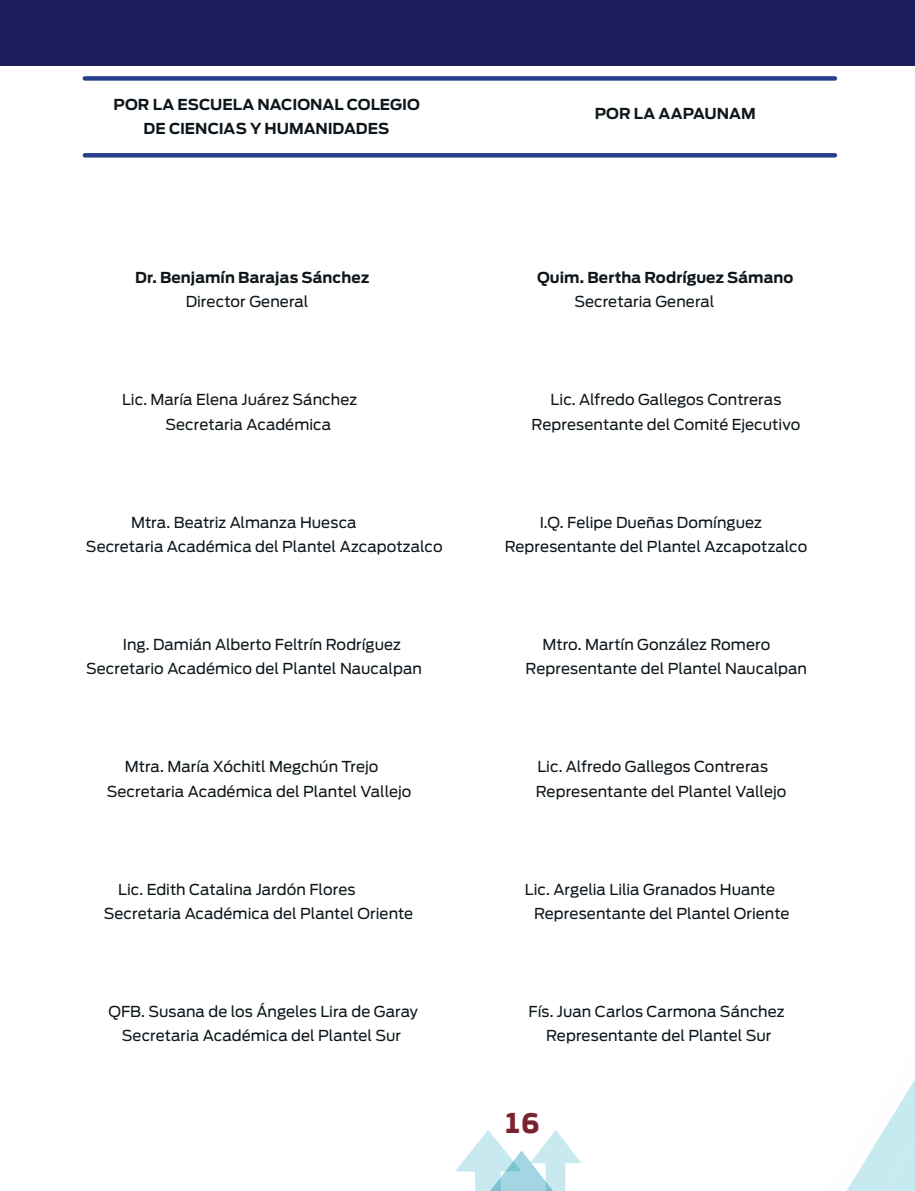
<style>
.page{position:relative;width:915px;height:1191px;background:#fff}
.page>*{position:absolute;margin:0;border:0;box-sizing:border-box;transform-origin:0 0}
.t1{font:700 30px "PF Square Sans Pro";color:#7a2330}
.t2{font:15px "Antenna";color:#0e161b}
.t3{font:700 15px/24px "Antenna";color:#0e161b;text-align:center}
</style>
<div class="page">
<svg style="left:455px;top:1130px;width:126px;height:61px"></svg>
<div style="left:0;top:0;width:914px;height:66px;background:#1e1d5c"></div>
<svg style="left:861px;top:1081px;width:53px;height:110px"></svg>
<div style="left:85px;top:153px;width:749px;height:5px;background:#253f8e"></div>
<div style="left:85px;top:76px;width:749px;height:5px;background:#253f8e"></div>
<p class="t3" style="left:114px;top:93px;width:308px">POR LA ESCUELA NACIONAL COLEGIO<br>DE CIENCIAS Y HUMANIDADES</p>
<p class="t3" style="left:594px;top:101px;width:162px">POR LA AAPAUNAM</p>
<p class="t3" style="left:135px;top:266px;width:235px">Dr. Benjamín Barajas Sánchez</p>
<p class="t3" style="left:537px;top:266px;width:258px">Quim. Bertha Rodríguez Sámano</p>
<p class="t2" style="left:186px;top:293px;width:124px">Director General</p>
<p class="t2" style="left:574px;top:293px;width:141px">Secretaria General</p>
<p class="t2" style="left:122px;top:391px;width:237px">Lic. María Elena Juárez Sánchez</p>
<p class="t2" style="left:550px;top:391px;width:232px">Lic. Alfredo Gallegos Contreras</p>
<p class="t2" style="left:165px;top:415px;width:167px">Secretaria Académica</p>
<p class="t2" style="left:531px;top:415px;width:270px">Representante del Comité Ejecutivo</p>
<p class="t2" style="left:131px;top:513px;width:227px">Mtra. Beatriz Almanza Huesca</p>
<p class="t2" style="left:539px;top:513px;width:224px">I.Q. Felipe Dueñas Domínguez</p>
<p class="t2" style="left:86px;top:537px;width:358px">Secretaria Académica del Plantel Azcapotzalco</p>
<p class="t2" style="left:504px;top:537px;width:304px">Representante del Plantel Azcapotzalco</p>
<p class="t2" style="left:123px;top:635px;width:279px">Ing. Damián Alberto Feltrín Rodríguez</p>
<p class="t2" style="left:542px;top:635px;width:229px">Mtro. Martín González Romero</p>
<p class="t2" style="left:86px;top:660px;width:337px">Secretario Académico del Plantel Naucalpan</p>
<p class="t2" style="left:525px;top:660px;width:283px">Representante del Plantel Naucalpan</p>
<p class="t2" style="left:125px;top:758px;width:255px">Mtra. María Xóchitl Megchún Trejo</p>
<p class="t2" style="left:537px;top:758px;width:232px">Lic. Alfredo Gallegos Contreras</p>
<p class="t2" style="left:107px;top:782px;width:306px">Secretaria Académica del Plantel Vallejo</p>
<p class="t2" style="left:535px;top:782px;width:252px">Representante del Plantel Vallejo</p>
<p class="t2" style="left:118px;top:880px;width:239px">Lic. Edith Catalina Jardón Flores</p>
<p class="t2" style="left:524px;top:880px;width:252px">Lic. Argelia Lilia Granados Huante</p>
<p class="t2" style="left:104px;top:904px;width:311px">Secretaria Académica del Plantel Oriente</p>
<p class="t2" style="left:534px;top:904px;width:257px">Representante del Plantel Oriente</p>
<p class="t2" style="left:108px;top:1002px;width:311px">QFB. Susana de los Ángeles Lira de Garay</p>
<p class="t2" style="left:528px;top:1002px;width:257px">Fís. Juan Carlos Carmona Sánchez</p>
<p class="t2" style="left:122px;top:1026px;width:281px">Secretaria Académica del Plantel Sur</p>
<p class="t2" style="left:546px;top:1026px;width:226px">Representante del Plantel Sur</p>
<h1 class="t1" style="left:503px;top:1104px;width:37px">16</h1>
</div>
